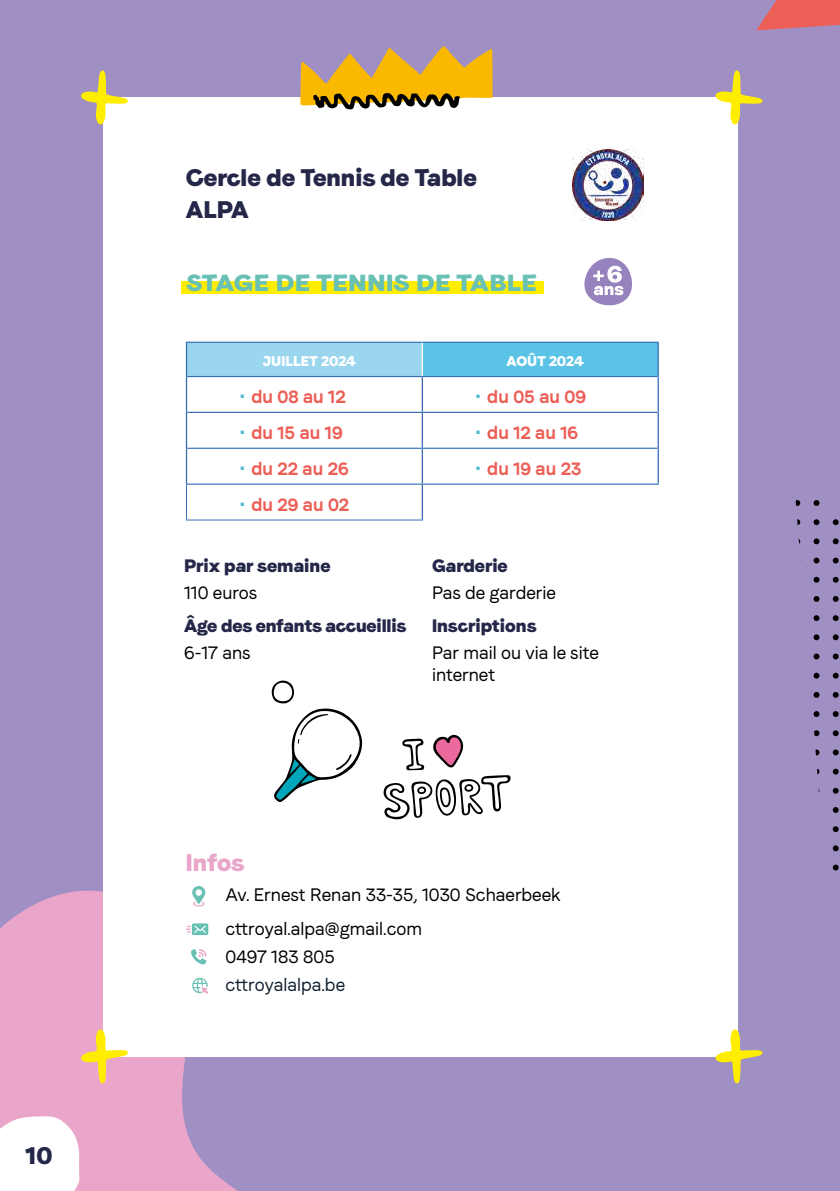
<style>
.page{position:relative;width:840px;height:1191px;background:#fff}
.page>*{position:absolute;margin:0;border:0;box-sizing:border-box;transform-origin:0 0}
.Titre_1{font:24px/32px "Faro Display Lucky";color:#242748}
.Titre_2{font:24px "Faro Display Lucky";color:#e9a6ca}
.Titre_1-2{font:23.2px "Faro Display Lucky";letter-spacing:.01em;color:#69c1b5;scale:1.11 1}
.texte_colonne{font:18px/21.6px "Faro Regular Lucky";color:#000}
.t1{font:18px "Faro Bold Lucky";color:#ec5f57}
.Titre_colonne{font:18px "Faro Display Lucky";color:#242748}
.mail__tel{font:18px "Faro Regular Lucky";color:#000}
.Age_des_enfants_acceuillis{font:18px "Faro Display Lucky";letter-spacing:-.01em;color:#242748}
.mail__tel-2{font:18px "Faro Regular Lucky";color:#111f2f}
.Tableau{font:14px "Faro Display Lucky";color:#fff}
.s1{color:#46bccd}
</style>
<div class="page">
<div style="left:0;top:0;width:839px;height:1191px;background:#a08fc3"></div>
<svg style="left:0;top:890px;width:287px;height:301px;fill:#e9a6ca"></svg>
<svg style="left:813px;top:500px;width:6px;height:6px"></svg>
<svg style="left:795px;top:500px;width:4px;height:6px"></svg>
<svg style="left:832px;top:519px;width:6px;height:6px"></svg>
<svg style="left:813px;top:519px;width:6px;height:6px"></svg>
<svg style="left:797px;top:519px;width:2px;height:6px"></svg>
<svg style="left:832px;top:538px;width:6px;height:6px"></svg>
<svg style="left:813px;top:538px;width:6px;height:6px"></svg>
<svg style="left:832px;top:557px;width:6px;height:6px"></svg>
<svg style="left:813px;top:557px;width:6px;height:6px"></svg>
<svg style="left:832px;top:577px;width:6px;height:5px"></svg>
<svg style="left:813px;top:577px;width:6px;height:5px"></svg>
<svg style="left:832px;top:596px;width:6px;height:6px"></svg>
<svg style="left:813px;top:596px;width:6px;height:6px"></svg>
<svg style="left:832px;top:615px;width:6px;height:6px"></svg>
<svg style="left:813px;top:615px;width:6px;height:6px"></svg>
<svg style="left:832px;top:634px;width:6px;height:6px"></svg>
<svg style="left:813px;top:634px;width:6px;height:6px"></svg>
<svg style="left:832px;top:653px;width:6px;height:6px"></svg>
<svg style="left:813px;top:653px;width:6px;height:6px"></svg>
<svg style="left:832px;top:673px;width:6px;height:5px"></svg>
<svg style="left:813px;top:673px;width:6px;height:5px"></svg>
<svg style="left:832px;top:692px;width:6px;height:6px"></svg>
<svg style="left:813px;top:692px;width:6px;height:6px"></svg>
<svg style="left:832px;top:711px;width:6px;height:6px"></svg>
<svg style="left:813px;top:711px;width:6px;height:6px"></svg>
<svg style="left:832px;top:730px;width:6px;height:6px"></svg>
<svg style="left:814px;top:730px;width:5px;height:6px"></svg>
<svg style="left:832px;top:749px;width:6px;height:6px"></svg>
<svg style="left:815px;top:749px;width:4px;height:6px"></svg>
<svg style="left:832px;top:768px;width:6px;height:6px"></svg>
<svg style="left:832px;top:788px;width:6px;height:5px"></svg>
<svg style="left:832px;top:807px;width:6px;height:6px"></svg>
<svg style="left:832px;top:826px;width:6px;height:6px"></svg>
<svg style="left:832px;top:845px;width:6px;height:6px"></svg>
<svg style="left:832px;top:864px;width:6px;height:6px"></svg>
<svg style="left:0;top:1115px;width:80px;height:76px"></svg>
<div style="left:103px;top:97px;width:633px;height:959px;background:#fff"></div>
<svg style="left:715px;top:1029px;width:47px;height:54px"></svg>
<svg style="left:81px;top:1029px;width:47px;height:54px"></svg>
<svg style="left:715px;top:70px;width:47px;height:54px"></svg>
<svg style="left:81px;top:70px;width:47px;height:54px"></svg>
<svg style="left:300px;top:46px;width:192px;height:64px"></svg>
<svg style="left:756px;top:0;width:83px;height:30px"></svg>
<svg style="left:271px;top:680px;width:91px;height:122px"></svg>
<svg style="left:383px;top:734px;width:127px;height:86px"></svg>
<div style="left:181px;top:282px;width:362px;height:12px;background:#ffed00"></div>
<div style="left:186px;top:342px;width:236px;height:34px;background:#9bd6ef"></div>
<div style="left:422px;top:342px;width:235px;height:34px;background:#5ac3e6"></div>
<svg style="left:187px;top:377px;width:470px;height:106px"></svg>
<hr style="left:186px;top:485px;width:1px;height:34px;background:#356eb5">
<hr style="left:186px;top:519px;width:237px;height:1px;background:#356eb5">
<hr style="left:186px;top:376px;width:1px;height:36px;background:#376eb5">
<hr style="left:421px;top:377px;width:2px;height:35px;background:#376eb5">
<hr style="left:657px;top:376px;width:1px;height:36px;background:#376eb5">
<hr style="left:186px;top:412px;width:1px;height:36px;background:#376eb5">
<hr style="left:421px;top:413px;width:2px;height:35px;background:#376eb5">
<hr style="left:657px;top:412px;width:1px;height:36px;background:#376eb5">
<hr style="left:186px;top:448px;width:1px;height:35px;background:#376eb5">
<hr style="left:421px;top:449px;width:2px;height:34px;background:#376eb5">
<hr style="left:657px;top:448px;width:1px;height:35px;background:#376eb5">
<hr style="left:421px;top:485px;width:2px;height:34px;background:#376eb5">
<hr style="left:187px;top:412px;width:235px;height:1px;background:#376eb5">
<hr style="left:422px;top:412px;width:235px;height:1px;background:#376eb5">
<hr style="left:187px;top:448px;width:235px;height:1px;background:#376eb5">
<hr style="left:422px;top:448px;width:235px;height:1px;background:#376eb5">
<hr style="left:186px;top:483px;width:236px;height:2px;background:#376eb5">
<hr style="left:422px;top:483px;width:236px;height:2px;background:#376eb5">
<hr style="left:186px;top:342px;width:236px;height:1px;background:#376eb5">
<hr style="left:422px;top:342px;width:236px;height:1px;background:#376eb5">
<hr style="left:187px;top:376px;width:235px;height:1px;background:#376eb5">
<hr style="left:422px;top:376px;width:235px;height:1px;background:#376eb5">
<hr style="left:186px;top:343px;width:1px;height:33px;background:#376eb5">
<hr style="left:657px;top:343px;width:1px;height:33px;background:#376eb5">
<hr style="left:421px;top:343px;width:2px;height:33px;background:#fff">
<svg style="left:191px;top:949px;width:15px;height:15px"></svg>
<svg style="left:192px;top:977px;width:16px;height:17px"></svg>
<svg style="left:192px;top:886px;width:13px;height:20px"></svg>
<svg style="left:186px;top:923px;width:22px;height:12px"></svg>
<svg style="left:584px;top:258px;width:48px;height:48px"></svg>
<img style="left:572px;top:149px;width:71px;height:71px">
<h1 class="Titre_1" style="left:26px;top:1138px;width:28px">10</h1>
<p class="Titre_1" style="left:186px;top:160px;width:292px">Cercle de Tennis de Table<br>ALPA</p>
<p class="Titre_1-2" style="left:186px;top:266px;width:318px">STAGE DE TENNIS DE TABLE</p>
<p class="Tableau" style="left:263px;top:351px;width:95px">JUILLET 2024</p>
<p class="Tableau" style="left:506px;top:351px;width:79px">AOÛT 2024</p>
<p class="t1" style="left:240px;top:383px;width:107px"><span class="s1">•</span> du 08 au 12</p>
<p class="t1" style="left:475px;top:383px;width:111px"><span class="s1">•</span> du 05 au 09</p>
<p class="t1" style="left:240px;top:419px;width:104px"><span class="s1">•</span> du 15 au 19</p>
<p class="t1" style="left:475px;top:419px;width:104px"><span class="s1">•</span> du 12 au 16</p>
<p class="t1" style="left:240px;top:455px;width:110px"><span class="s1">•</span> du 22 au 26</p>
<p class="t1" style="left:475px;top:455px;width:107px"><span class="s1">•</span> du 19 au 23</p>
<p class="t1" style="left:240px;top:491px;width:111px"><span class="s1">•</span> du 29 au 02</p>
<p class="Titre_colonne" style="left:184px;top:552px;width:148px">Prix par semaine</p>
<p class="texte_colonne" style="left:184px;top:581px;width:75px">110 euros</p>
<p class="Age_des_enfants_acceuillis" style="left:184px;top:612px;width:224px">Âge des enfants accueillis</p>
<p class="texte_colonne" style="left:184px;top:641px;width:68px">6-17 ans</p>
<p class="Titre_colonne" style="left:432px;top:552px;width:77px">Garderie</p>
<p class="texte_colonne" style="left:432px;top:581px;width:125px">Pas de garderie</p>
<p class="Titre_colonne" style="left:432px;top:612px;width:106px">Inscriptions</p>
<p class="texte_colonne" style="left:432px;top:641px;width:168px">Par mail ou via le site internet</p>
<p class="Titre_2" style="left:186px;top:845px;width:60px">Infos</p>
<p class="texte_colonne" style="left:225px;top:883px;width:336px">Av. Ernest Renan 33-35, 1030 Schaerbeek</p>
<p class="mail__tel" style="left:225px;top:915px;width:198px">cttroyal.alpa@gmail.com</p>
<p class="mail__tel" style="left:225px;top:943px;width:110px">0497 183 805</p>
<p class="mail__tel-2" style="left:225px;top:971px;width:121px">cttroyalalpa.be</p>
</div>
